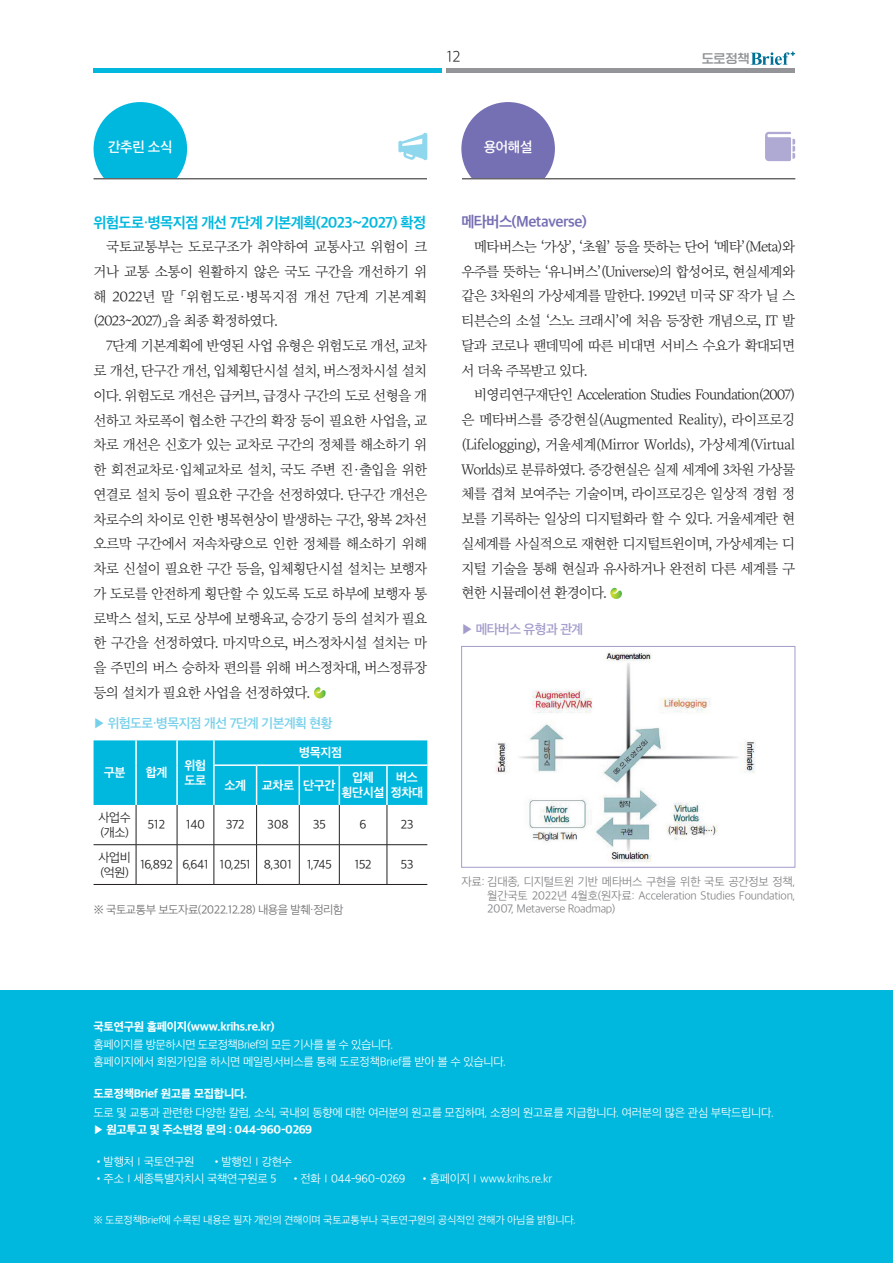
<style>
.page{position:relative;width:893px;height:1263px;background:#fff}
.page>*{position:absolute;margin:0;border:0;box-sizing:border-box;transform-origin:0 0}
.t1{font:15px "SD Gothic Neoa b Ult Lt";color:#231f20}
.중제{font:14.55px "SD Gothic Neoa g Bd";letter-spacing:-.04em;color:#00b8de}
.중제-2{font:14.55px "SD Gothic Neoa g Bd";letter-spacing:-.04em;color:#756fb3}
.본문{font:14.25px/24.8px "SD Myeongjo Neoa b Lt";letter-spacing:-.05em;color:#231f20;text-align:justify}
.t2{font:13.5px "SD Gothic Neoa f Sm";letter-spacing:-.025em;color:#fff}
.t3{font:12.75px "SD Gothic Neoa f Sm";letter-spacing:-.04em;color:#76d0ea}
.t4{font:12.75px "SD Gothic Neoa f Sm";letter-spacing:-.04em;color:#a39dcc}
.t5{font:12px/15px "SD Gothic Neoa c Lt";letter-spacing:-.03em;color:#231f20}
.t6{font:12px "SD Gothic Neoa g Bd";letter-spacing:-.03em;color:#fff}
.t7{font:12px "SD Gyeokdong GL2 e Bd";color:#939598}
.t8{font:11.25px "SD Gothic Neoa c Lt";letter-spacing:-.025em;color:#fff}
.t9{font:11.25px/13.5px "SD Gothic Neoa c Lt";letter-spacing:-.02em;color:#808285;text-align:justify}
.t10{font:11.25px "SD Gothic Neoa h Ex Bd";letter-spacing:-.025em;color:#fff}
.t11{font:11.25px "SD Gothic Neoa c Lt";letter-spacing:-.04em;color:#6c6d70}
.t12{font:10.2px "SD Gothic Neoa c Lt";letter-spacing:-.025em;color:#fff}
</style>
<div class="page">
<div style="left:0;top:991px;width:893px;height:272px;background:#00b8de"></div>
<div style="left:94px;top:102px;width:93px;height:94px;background:#00b8de;border-radius:50%"></div>
<svg style="left:398px;top:132px;width:29px;height:29px"></svg>
<div style="left:461px;top:102px;width:94px;height:94px;background:#756fb3;border-radius:50%"></div>
<div style="left:94px;top:179px;width:701px;height:34px;background:#fff"></div>
<hr style="left:94px;top:179px;width:333px;height:1px;background:#231f20">
<hr style="left:461px;top:179px;width:334px;height:1px;background:#231f20">
<svg style="left:765px;top:132px;width:30px;height:29px"></svg>
<hr style="left:94px;top:68px;width:348px;height:4px;background:#00b8de">
<hr style="left:446px;top:68px;width:349px;height:4px;background:#939598">
<svg style="left:314px;top:687px;width:12px;height:12px"></svg>
<svg style="left:610px;top:588px;width:12px;height:11px"></svg>
<img style="left:496px;top:653px;width:259px;height:209px">
<div style="left:461px;top:646px;width:334px;height:221px;border:1px solid #a39dcc"></div>
<div style="left:94px;top:740px;width:333px;height:65px;background:#00b8de"></div>
<hr style="left:136px;top:805px;width:1px;height:39px;background:#231f20">
<hr style="left:177px;top:805px;width:1px;height:39px;background:#231f20">
<hr style="left:214px;top:805px;width:1px;height:39px;background:#231f20">
<hr style="left:256px;top:805px;width:1px;height:39px;background:#231f20">
<hr style="left:299px;top:805px;width:1px;height:39px;background:#231f20">
<hr style="left:339px;top:805px;width:1px;height:39px;background:#231f20">
<hr style="left:387px;top:805px;width:1px;height:39px;background:#231f20">
<hr style="left:94px;top:844px;width:42px;height:1px;background:#231f20">
<hr style="left:136px;top:844px;width:41px;height:1px;background:#231f20">
<hr style="left:136px;top:845px;width:1px;height:39px;background:#231f20">
<hr style="left:177px;top:844px;width:37px;height:1px;background:#231f20">
<hr style="left:177px;top:845px;width:1px;height:39px;background:#231f20">
<hr style="left:214px;top:844px;width:43px;height:1px;background:#231f20">
<hr style="left:214px;top:845px;width:1px;height:39px;background:#231f20">
<hr style="left:257px;top:844px;width:42px;height:1px;background:#231f20">
<hr style="left:256px;top:845px;width:1px;height:39px;background:#231f20">
<hr style="left:299px;top:844px;width:40px;height:1px;background:#231f20">
<hr style="left:299px;top:845px;width:1px;height:39px;background:#231f20">
<hr style="left:339px;top:844px;width:48px;height:1px;background:#231f20">
<hr style="left:339px;top:845px;width:1px;height:39px;background:#231f20">
<hr style="left:387px;top:844px;width:40px;height:1px;background:#231f20">
<hr style="left:387px;top:845px;width:1px;height:39px;background:#231f20">
<hr style="left:94px;top:884px;width:42px;height:1px;background:#231f20">
<hr style="left:136px;top:884px;width:41px;height:1px;background:#231f20">
<hr style="left:177px;top:884px;width:37px;height:1px;background:#231f20">
<hr style="left:214px;top:884px;width:43px;height:1px;background:#231f20">
<hr style="left:257px;top:884px;width:42px;height:1px;background:#231f20">
<hr style="left:299px;top:884px;width:40px;height:1px;background:#231f20">
<hr style="left:339px;top:884px;width:48px;height:1px;background:#231f20">
<hr style="left:387px;top:884px;width:40px;height:1px;background:#231f20">
<hr style="left:135px;top:740px;width:2px;height:25px;background:#fff">
<hr style="left:176px;top:740px;width:2px;height:25px;background:#fff">
<hr style="left:135px;top:765px;width:2px;height:40px;background:#fff">
<hr style="left:176px;top:765px;width:2px;height:40px;background:#fff">
<hr style="left:213px;top:740px;width:2px;height:24px;background:#fff">
<hr style="left:213px;top:764px;width:44px;height:2px;background:#fff">
<hr style="left:213px;top:766px;width:2px;height:39px;background:#fff">
<hr style="left:257px;top:764px;width:42px;height:2px;background:#fff">
<hr style="left:256px;top:766px;width:1px;height:39px;background:#fff">
<hr style="left:299px;top:764px;width:40px;height:2px;background:#fff">
<hr style="left:299px;top:766px;width:1px;height:39px;background:#fff">
<hr style="left:339px;top:764px;width:48px;height:2px;background:#fff">
<hr style="left:339px;top:766px;width:1px;height:39px;background:#fff">
<hr style="left:387px;top:764px;width:40px;height:2px;background:#fff">
<hr style="left:386px;top:766px;width:2px;height:39px;background:#fff">
<svg style="left:751px;top:52px;width:43px;height:13px"></svg>
<p class="t1" style="left:446px;top:49px;width:16px">12</p>
<p class="t2" style="left:108px;top:140px;width:66px">간추린 소식</p>
<p class="t2" style="left:484px;top:140px;width:50px">용어해설</p>
<p class="t7" style="left:702px;top:53px;width:49px">도로정책</p>
<p class="중제" style="left:94px;top:215px;width:334px">위험도로·병목지점 개선 7단계 기본계획(2023~2027) 확정</p>
<p class="본문" style="left:94px;top:235px;width:335px;text-indent:13px">국토교통부는 도로구조가 취약하여 교통사고 위험이 크 거나 교통 소통이 원활하지 않은 국도 구간을 개선하기 위 해 2022년 말 「위험도로·병목지점 개선 7단계 기본계획 (2023~2027)」을 최종 확정하였다.</p>
<p class="본문" style="left:94px;top:334px;width:335px;text-indent:13px">7단계 기본계획에 반영된 사업 유형은 위험도로 개선, 교차 로 개선, 단구간 개선, 입체횡단시설 설치, 버스정차시설 설치 이다. 위험도로 개선은 급커브, 급경사 구간의 도로 선형을 개 선하고 차로폭이 협소한 구간의 확장 등이 필요한 사업을, 교 차로 개선은 신호가 있는 교차로 구간의 정체를 해소하기 위 한 회전교차로·입체교차로 설치, 국도 주변 진·출입을 위한 연결로 설치 등이 필요한 구간을 선정하였다. 단구간 개선은 차로수의 차이로 인한 병목현상이 발생하는 구간, 왕복 2차선 오르막 구간에서 저속차량으로 인한 정체를 해소하기 위해 차로 신설이 필요한 구간 등을, 입체횡단시설 설치는 보행자 가 도로를 안전하게 횡단할 수 있도록 도로 하부에 보행자 통 로박스 설치, 도로 상부에 보행육교, 승강기 등의 설치가 필요 한 구간을 선정하였다. 마지막으로, 버스정차시설 설치는 마 을 주민의 버스 승하차 편의를 위해 버스정차대, 버스정류장 등의 설치가 필요한 사업을 선정하였다.</p>
<p class="t3" style="left:94px;top:717px;width:240px">▶ 위험도로·병목지점 개선 7단계 기본계획 현황</p>
<p class="t6" style="left:104px;top:767px;width:23px">구분</p>
<p class="t6" style="left:146px;top:767px;width:23px">합계</p>
<p class="t6" style="left:299px;top:747px;width:45px">병목지점</p>
<p class="t6" style="left:185px;top:759px;width:23px">위험</p>
<p class="t6" style="left:185px;top:774px;width:23px">도로</p>
<p class="t6" style="left:352px;top:771px;width:23px">입체</p>
<p class="t6" style="left:342px;top:786px;width:45px">횡단시설</p>
<p class="t6" style="left:396px;top:771px;width:23px">버스</p>
<p class="t6" style="left:391px;top:786px;width:34px">정차대</p>
<p class="t6" style="left:224px;top:779px;width:23px">소계</p>
<p class="t6" style="left:262px;top:779px;width:34px">교차로</p>
<p class="t6" style="left:303px;top:779px;width:34px">단구간</p>
<p class="t5" style="left:99px;top:810px;width:34px">사업수 (개소)</p>
<p class="t5" style="left:148px;top:817px;width:19px">512</p>
<p class="t5" style="left:186px;top:817px;width:21px">140</p>
<p class="t5" style="left:226px;top:817px;width:20px">372</p>
<p class="t5" style="left:267px;top:817px;width:23px">308</p>
<p class="t5" style="left:313px;top:817px;width:14px">35</p>
<p class="t5" style="left:360px;top:817px;width:9px">6</p>
<p class="t5" style="left:400px;top:817px;width:15px">23</p>
<p class="t5" style="left:99px;top:849px;width:34px">사업비 (억원)</p>
<p class="t5" style="left:140px;top:857px;width:34px">16,892</p>
<p class="t5" style="left:182px;top:857px;width:28px">6,641</p>
<p class="t5" style="left:220px;top:857px;width:33px">10,251</p>
<p class="t5" style="left:264px;top:857px;width:29px">8,301</p>
<p class="t5" style="left:307px;top:857px;width:26px">1,745</p>
<p class="t5" style="left:354px;top:857px;width:19px">152</p>
<p class="t5" style="left:401px;top:857px;width:14px">53</p>
<p class="t11" style="left:94px;top:904px;width:252px">※ 국토교통부 보도자료(2022.12.28) 내용을 발췌·정리함</p>
<p class="중제-2" style="left:461px;top:215px;width:127px">메타버스(Metaverse)</p>
<p class="본문" style="left:461px;top:235px;width:335px;text-indent:13px">메타버스는 ‘가상’, ‘초월’ 등을 뜻하는 단어 ‘메타’(Meta)와 우주를 뜻하는 ‘유니버스’(Universe)의 합성어로, 현실세계와 같은 3차원의 가상세계를 말한다. 1992년 미국 SF 작가 닐 스 티븐슨의 소설 ‘스노 크래시’에 처음 등장한 개념으로, IT 발 달과 코로나 팬데믹에 따른 비대면 서비스 수요가 확대되면 서 더욱 주목받고 있다.</p>
<p class="본문" style="left:461px;top:383px;width:335px;text-indent:13px">비영리연구재단인 Acceleration Studies Foundation(2007) 은 메타버스를 증강현실(Augmented Reality), 라이프로깅 (Lifelogging), 거울세계(Mirror Worlds), 가상세계(Virtual Worlds)로 분류하였다. 증강현실은 실제 세계에 3차원 가상물 체를 겹쳐 보여주는 기술이며, 라이프로깅은 일상적 경험 정 보를 기록하는 일상의 디지털화라 할 수 있다. 거울세계란 현 실세계를 사실적으로 재현한 디지털트윈이며, 가상세계는 디 지털 기술을 통해 현실과 유사하거나 완전히 다른 세계를 구 현한 시뮬레이션 환경이다.</p>
<p class="t4" style="left:461px;top:622px;width:123px">▶ 메타버스 유형과 관계</p>
<p class="t9" style="left:487px;top:875px;width:309px;text-indent:-26px">자료: 김대종, 디지털트윈 기반 메타버스 구현을 위한 국토 공간정보 정책, 월간국토 2022년 4월호(원자료: Acceleration Studies Foundation, 2007, Metaverse Roadmap)</p>
<p class="t10" style="left:94px;top:1020px;width:183px">국토연구원 홈페이지(www.krihs.re.kr)</p>
<p class="t8" style="left:94px;top:1039px;width:301px">홈페이지를 방문하시면 도로정책Brief의 모든 기사를 볼 수 있습니다.</p>
<p class="t8" style="left:94px;top:1056px;width:414px">홈페이지에서 회원가입을 하시면 메일링서비스를 통해 도로정책Brief를 받아 볼 수 있습니다.</p>
<p class="t10" style="left:94px;top:1088px;width:155px">도로정책Brief 원고를 모집합니다.</p>
<p class="t8" style="left:94px;top:1107px;width:682px">도로 및 교통과 관련한 다양한 칼럼, 소식, 국내외 동향에 대한 여러분의 원고를 모집하며, 소정의 원고료를 지급합니다. 여러분의 많은 관심 부탁드립니다.</p>
<p class="t10" style="left:94px;top:1123px;width:220px">▶ 원고투고 및 주소변경 문의 : 044-960-0269</p>
<p class="t8" style="left:94px;top:1156px;width:102px">•발행처Ⅰ국토연구원</p>
<p class="t8" style="left:211px;top:1156px;width:82px">•발행인Ⅰ강현수</p>
<p class="t8" style="left:94px;top:1173px;width:184px">•주소Ⅰ세종특별자치시 국책연구원로 5</p>
<p class="t8" style="left:290px;top:1173px;width:117px">•전화Ⅰ044-960-0269</p>
<p class="t8" style="left:420px;top:1173px;width:134px">•홈페이지Ⅰwww.krihs.re.kr</p>
<p class="t12" style="left:94px;top:1214px;width:484px">※ 도로정책Brief에 수록된 내용은 필자 개인의 견해이며 국토교통부나 국토연구원의 공식적인 견해가 아님을 밝힙니다.</p>
</div>
